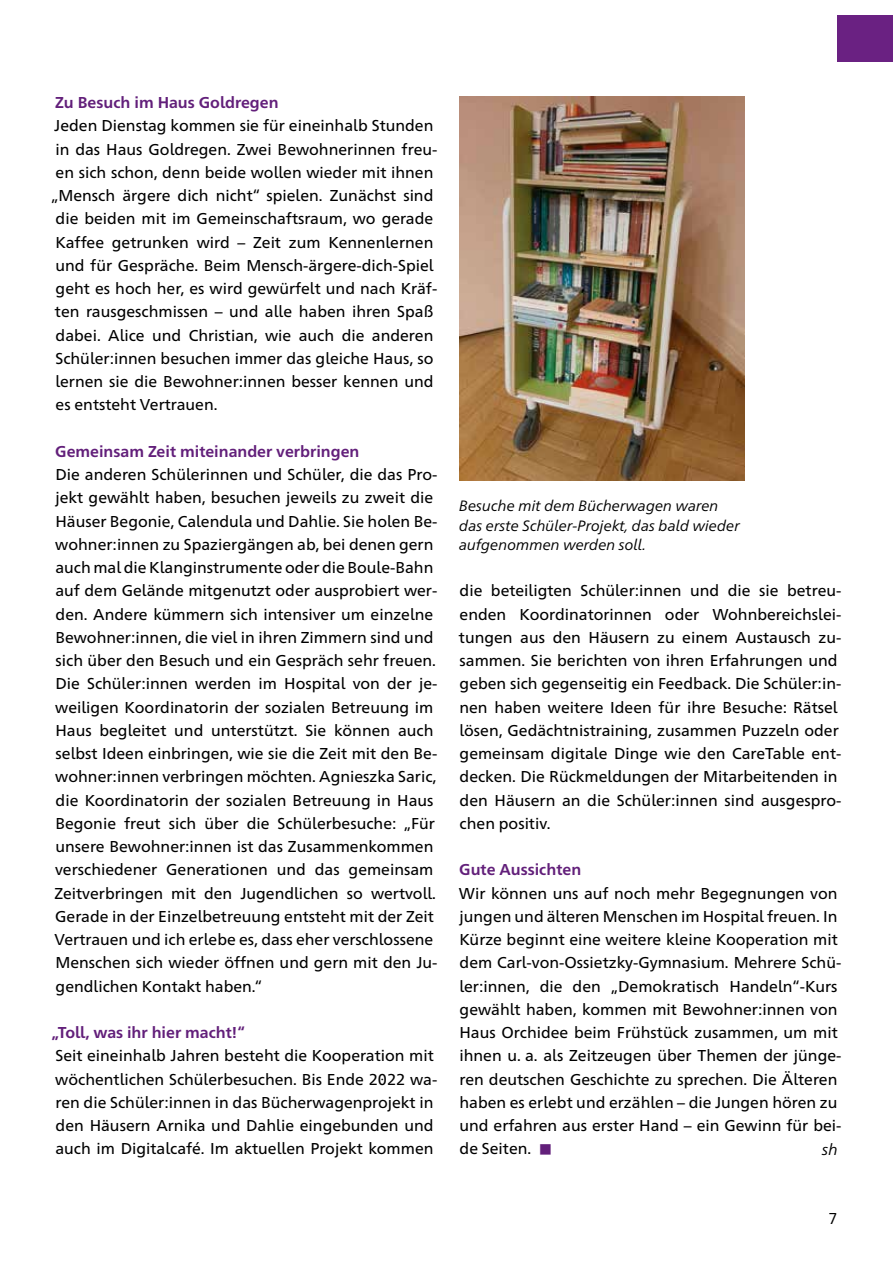
<style>
.page{position:relative;width:893px;height:1263px;background:#fff}
.page>*{position:absolute;margin:0;border:0;box-sizing:border-box;transform-origin:0 0}
.t1{font:15.75px/23.2px "Frutiger Neue 1450 Pro";color:#000}
.t2{font:700 15.75px "Frutiger Neue 1450 Pro";color:#621f7a}
.t3{font:italic 15.75px "Frutiger Neue 1450 Pro";color:#000}
.t4{font:15.75px "Frutiger Neue 1450 Pro";color:#000}
.t5{font:italic 15px/19.5px "Frutiger Neue 1450 Pro";color:#000}
.s1{color:#621f7a}
</style>
<div class="page">
<div style="left:838px;top:15px;width:55px;height:47px;background:#6a2182"></div>
<img style="left:459px;top:96px;width:285px;height:384px">
<p class="t2" style="left:55px;top:91px;width:225px">Zu Besuch im Haus Goldregen</p>
<p class="t1" style="left:51px;top:113px;width:388px">Jeden Dienstag kommen sie für eineinhalb Stunden in das Haus Goldregen. Zwei Bewohnerinnen freu&shy;en sich schon, denn beide wollen wieder mit ihnen „Mensch ärgere dich nicht“ spielen. Zunächst sind die beiden mit im Gemeinschaftsraum, wo gerade Kaffee getrunken wird – Zeit zum Kennenlernen und für Gespräche. Beim Mensch-ärgere-dich-Spiel geht es hoch her, es wird gewürfelt und nach Kräf&shy;ten rausgeschmissen – und alle haben ihren Spaß dabei. Alice und Christian, wie auch die anderen Schüler:innen besuchen immer das gleiche Haus, so lernen sie die Bewohner:innen besser kennen und es entsteht Vertrauen.</p>
<p class="t2" style="left:55px;top:440px;width:306px">Gemeinsam Zeit miteinander verbringen</p>
<p class="t1" style="left:55px;top:462px;width:384px">Die anderen Schülerinnen und Schüler, die das Pro&shy;jekt gewählt haben, besuchen jeweils zu zweit die Häuser Begonie, Calendula und Dahlie. Sie holen Be&shy;wohner:innen zu Spaziergängen ab, bei denen gern auch mal die Klanginstrumente oder die Boule-Bahn auf dem Gelände mitgenutzt oder ausprobiert wer&shy;den. Andere kümmern sich intensiver um einzelne Bewohner:innen, die viel in ihren Zimmern sind und sich über den Besuch und ein Gespräch sehr freuen.<br>Die Schüler:innen werden im Hospital von der je&shy;weiligen Koordinatorin der sozialen Betreuung im Haus begleitet und unterstützt. Sie können auch selbst Ideen einbringen, wie sie die Zeit mit den Be&shy;wohner:innen verbringen möchten. Agnieszka Saric, die Koordinatorin der sozialen Betreuung in Haus Begonie freut sich über die Schülerbesuche: „Für unsere Bewohner:innen ist das Zusammenkommen verschiedener Generationen und das gemeinsam Zeitverbringen mit den Jugendlichen so wertvoll.<br>Gerade in der Einzelbetreuung entsteht mit der Zeit Vertrauen und ich erlebe es, dass eher verschlossene Menschen sich wieder öffnen und gern mit den Ju&shy;gendlichen Kontakt haben.“</p>
<p class="t2" style="left:51px;top:1021px;width:195px">„Toll, was ihr hier macht!“</p>
<p class="t1" style="left:55px;top:1043px;width:384px">Seit eineinhalb Jahren besteht die Kooperation mit wöchentlichen Schülerbesuchen. Bis Ende 2022 wa&shy;ren die Schüler:innen in das Bücherwagenprojekt in den Häusern Arnika und Dahlie eingebunden und auch im Digitalcafé. Im aktuellen Projekt kommen</p>
<p class="t5" style="left:459px;top:495px;width:282px">Besuche mit dem Bücherwagen waren das erste Schüler-Projekt, das bald wieder aufgenommen werden soll.</p>
<p class="t1" style="left:459px;top:578px;width:384px">die beteiligten Schüler:innen und die sie betreu&shy;enden Koordinatorinnen oder Wohnbereichslei&shy;tungen aus den Häusern zu einem Austausch zu&shy;sammen. Sie berichten von ihren Erfahrungen und geben sich gegenseitig ein Feedback. Die Schüler:in&shy;nen haben weitere Ideen für ihre Besuche: Rätsel lösen, Gedächtnistraining, zusammen Puzzeln oder gemeinsam digitale Dinge wie den CareTable ent&shy;decken. Die Rückmeldungen der Mitarbeitenden in den Häusern an die Schüler:innen sind ausgespro&shy;chen positiv.</p>
<p class="t2" style="left:459px;top:858px;width:124px">Gute Aussichten</p>
<p class="t1" style="left:459px;top:880px;width:384px">Wir können uns auf noch mehr Begegnungen von jungen und älteren Menschen im Hospital freuen. In Kürze beginnt eine weitere kleine Kooperation mit dem Carl-von-Ossietzky-Gymnasium. Mehrere Schü&shy;ler:innen, die den „Demokratisch Handeln“-Kurs gewählt haben, kommen mit Bewohner:innen von Haus Orchidee beim Frühstück zusammen, um mit ihnen u. a. als Zeitzeugen über Themen der jünge&shy;ren deutschen Geschichte zu sprechen. Die Älteren haben es erlebt und erzählen – die Jungen hören zu und erfahren aus erster Hand – ein Gewinn für bei&shy;de Seiten. <span class="s1">■</span></p>
<p class="t3" style="left:822px;top:1138px;width:17px">sh</p>
<p class="t4" style="left:829px;top:1207px;width:11px">7</p>
</div>
